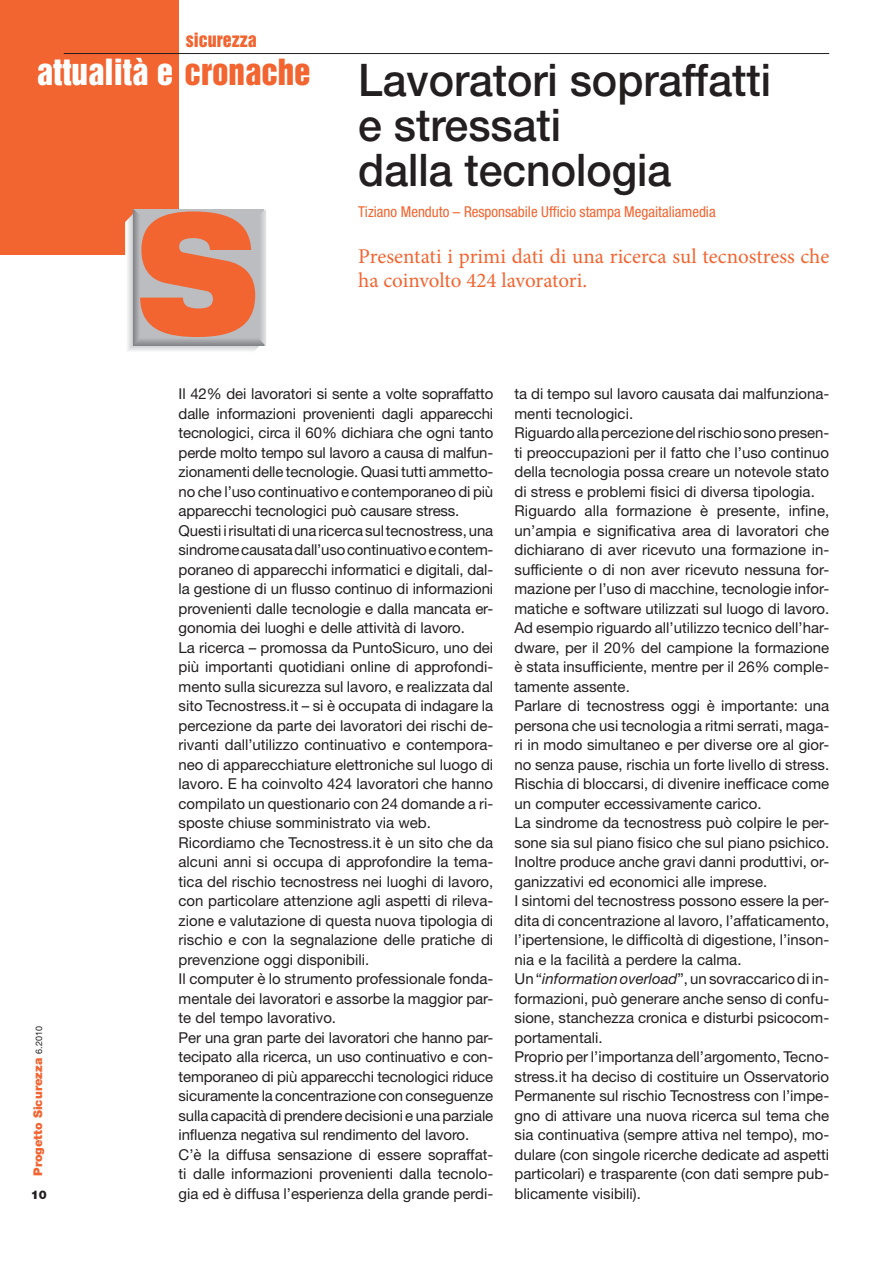
<style>
.page{position:relative;width:893px;height:1263px;background:#fff}
.page>*{position:absolute;margin:0;border:0;box-sizing:border-box;transform-origin:0 0}
.t1{font:900 expanded 164.4px "Helvetica Neue LT Std";color:#f26430;scale:.77 1}
.t2{font:500 45px/45px "Helvetica Neue LT Std";color:#231f20;scale:.95 1}
.t3{font:33px "Helvetica Inserat LT Std";color:#fff}
.t4{font:21px/24px "Minion Pro";color:#f26430}
.t5{font:18px "Helvetica Inserat LT Std";color:#f26430}
.t6{font:15px/19.5px "Helvetica Neue LT Std";color:#231f20}
.t7{font:condensed 15px "Helvetica Neue LT Std";color:#f26430}
.t8{font:900 12px "Helvetica Neue LT Std";color:#f26430}
.t9{font:900 12px "Helvetica Neue LT Std";color:#231f20}
.s1{color:#f26430}
.s2{font-weight:400;font-size:9px;color:#231f20}
.s3{font-style:italic}
</style>
<div class="page">
<div style="left:0;top:0;width:179px;height:254px;background:#f26430"></div>
<hr style="left:64px;top:53px;width:765px;height:1px;background:#231f20">
<svg style="left:125px;top:209px;width:141px;height:143px;background:#bdbec1"></svg>
<p class="t5" style="left:186px;top:29px;width:72px">sicurezza</p>
<h3 class="t3" style="left:37px;top:52px;width:275px">attualità e <span class="s1">cronache</span></h3>
<h1 class="t1" style="left:137px;top:167px;width:159px">S</h1>
<h2 class="t2" style="left:358px;top:57px;width:436px">Lavoratori sopraffatti e stressati<br>dalla tecnologia</h2>
<p class="t7" style="left:358px;top:203px;width:359px">Tiziano Menduto – Responsabile Ufficio stampa Megaitaliamedia</p>
<h3 class="t4" style="left:358px;top:245px;width:472px">Presentati i primi dati di una ricerca sul tecnostress che ha coinvolto 424 lavoratori.</h3>
<p class="t8" style="left:31px;top:1176px;width:151px;rotate:-90deg">Progetto Sicurezza <span class="s2">6.2010</span></p>
<p class="t9" style="left:31px;top:1187px;width:18px">10</p>
<p class="t6" style="left:179px;top:384px;width:316px">Il 42% dei lavoratori si sente a volte sopraffatto dalle informazioni provenienti dagli apparecchi tecnologici, circa il 60% dichiara che ogni tanto perde molto tempo sul lavoro a causa di malfun&shy;zionamenti delle tecnologie. Quasi tutti ammetto&shy;no che l’uso continuativo e contemporaneo di più apparecchi tecnologici può causare stress.<br>Questi i risultati di una ricerca sul tecnostress, una sindrome causata dall’uso continuativo e contem&shy;poraneo di apparecchi informatici e digitali, dal&shy;la gestione di un flusso continuo di informazioni provenienti dalle tecnologie e dalla mancata er&shy;gonomia dei luoghi e delle attività di lavoro.<br>La ricerca – promossa da PuntoSicuro, uno dei più importanti quotidiani online di approfondi&shy;mento sulla sicurezza sul lavoro, e realizzata dal sito Tecnostress.it – si è occupata di indagare la percezione da parte dei lavoratori dei rischi de&shy;rivanti dall’utilizzo continuativo e contempora&shy;neo di apparecchiature elettroniche sul luogo di lavoro. E ha coinvolto 424 lavoratori che hanno compilato un questionario con 24 domande a ri&shy;sposte chiuse somministrato via web.<br>Ricordiamo che Tecnostress.it è un sito che da alcuni anni si occupa di approfondire la tema&shy;tica del rischio tecnostress nei luoghi di lavoro, con particolare attenzione agli aspetti di rileva&shy;zione e valutazione di questa nuova tipologia di rischio e con la segnalazione delle pratiche di prevenzione oggi disponibili.<br>Il computer è lo strumento professionale fonda&shy;mentale dei lavoratori e assorbe la maggior par&shy;te del tempo lavorativo.<br>Per una gran parte dei lavoratori che hanno par&shy;tecipato alla ricerca, un uso continuativo e con&shy;temporaneo di più apparecchi tecnologici riduce sicuramente la concentrazione con conseguenze sulla capacità di prendere decisioni e una parziale influenza negativa sul rendimento del lavoro.<br>C’è la diffusa sensazione di essere sopraffat&shy;ti dalle informazioni provenienti dalla tecnolo&shy;gia ed è diffusa l’esperienza della grande perdi-</p>
<p class="t6" style="left:514px;top:384px;width:316px">ta di tempo sul lavoro causata dai malfunziona&shy;menti tecnologici.<br>Riguardo alla percezione del rischio sono presen&shy;ti preoccupazioni per il fatto che l’uso continuo della tecnologia possa creare un notevole stato di stress e problemi fisici di diversa tipologia.<br>Riguardo alla formazione è presente, infine, un’ampia e significativa area di lavoratori che dichiarano di aver ricevuto una formazione in&shy;sufficiente o di non aver ricevuto nessuna for&shy;mazione per l’uso di macchine, tecnologie infor&shy;matiche e software utilizzati sul luogo di lavoro.<br>Ad esempio riguardo all’utilizzo tecnico dell’har&shy;dware, per il 20% del campione la formazione è stata insufficiente, mentre per il 26% comple&shy;tamente assente.<br>Parlare di tecnostress oggi è importante: una persona che usi tecnologia a ritmi serrati, maga&shy;ri in modo simultaneo e per diverse ore al gior&shy;no senza pause, rischia un forte livello di stress.<br>Rischia di bloccarsi, di divenire inefficace come un computer eccessivamente carico.<br>La sindrome da tecnostress può colpire le per&shy;sone sia sul piano fisico che sul piano psichico.<br>Inoltre produce anche gravi danni produttivi, or&shy;ganizzativi ed economici alle imprese.<br>I sintomi del tecnostress possono essere la per&shy;dita di concentrazione al lavoro, l’affaticamento, l’ipertensione, le difficoltà di digestione, l’inson&shy;nia e la facilità a perdere la calma.<br>Un “<span class="s3">information overload</span>”, un sovraccarico di in&shy;formazioni, può generare anche senso di confu&shy;sione, stanchezza cronica e disturbi psicocom&shy;portamentali.<br>Proprio per l’importanza dell’argomento, Tecno&shy;stress.it ha deciso di costituire un Osservatorio Permanente sul rischio Tecnostress con l’impe&shy;gno di attivare una nuova ricerca sul tema che sia continuativa (sempre attiva nel tempo), mo&shy;dulare (con singole ricerche dedicate ad aspetti particolari) e trasparente (con dati sempre pub&shy;blicamente visibili).</p>
</div>
